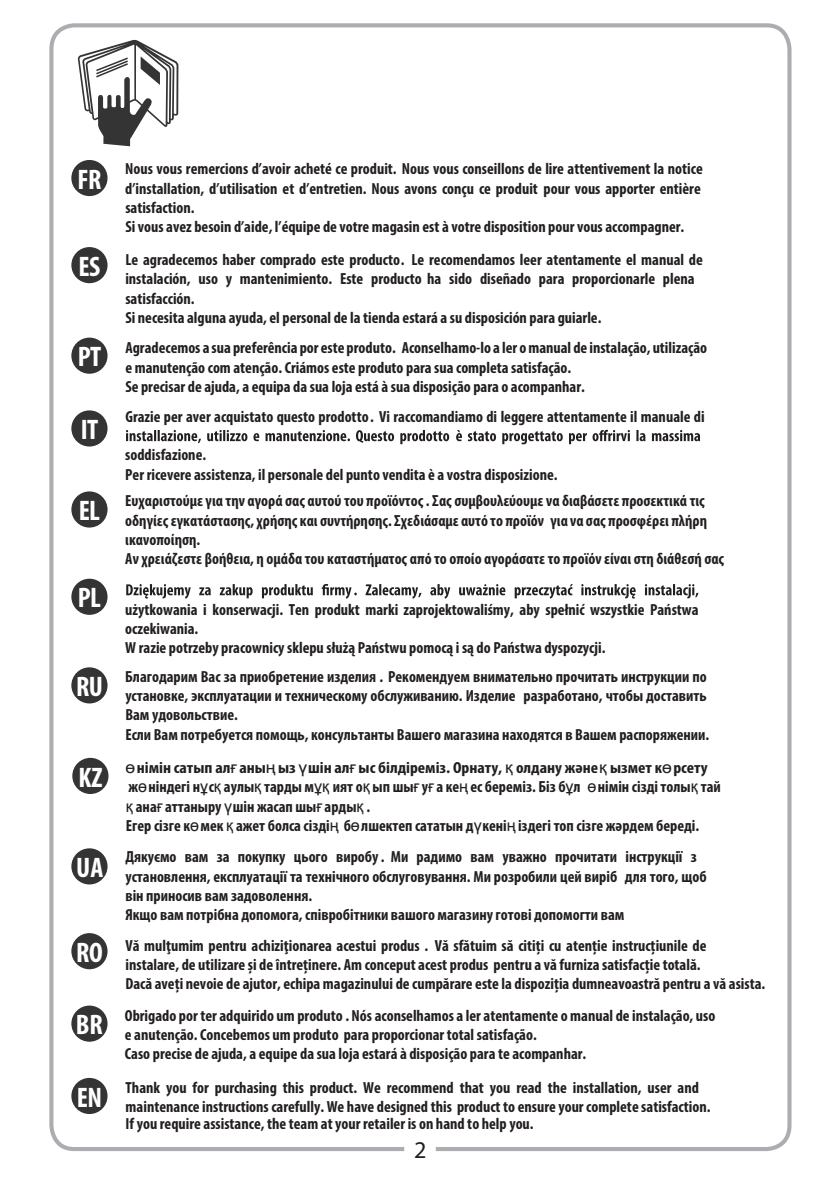
<style>
.page{position:relative;width:840px;height:1191px;background:#fff}
.page>*{position:absolute;margin:0;border:0;box-sizing:border-box;transform-origin:0 0}
.t1{font:700 condensed 28.4px "Myriad Pro";letter-spacing:-.02em;color:#fff}
.t2{font:24.2px "Myriad Pro";color:#231f20}
.t3{font:700 condensed 16.2px/19.4px "Myriad Pro";color:#231f20}
.t4{font:700 condensed 16.2px/19.4px "Myriad Pro";color:#231f20;scale:1.09 1}
.s1{font-family:"Arial";font-weight:400;font-stretch:normal}
</style>
<div class="page">
<div style="left:50px;top:23px;width:741px;height:1128px;border:4px solid #acadb1;border-radius:23px"></div>
<svg style="left:78px;top:40px;width:100px;height:106px"></svg>
<div style="left:72px;top:161px;width:34px;height:34px;background:#353435;border-radius:50%"></div>
<div style="left:71px;top:160px;width:36px;height:36px;border:2px solid #353435;border-radius:50%"></div>
<div style="left:72px;top:248px;width:34px;height:34px;background:#353435;border-radius:50%"></div>
<div style="left:71px;top:247px;width:36px;height:36px;border:2px solid #353435;border-radius:50%"></div>
<div style="left:72px;top:338px;width:34px;height:35px;background:#353435;border-radius:50%"></div>
<div style="left:71px;top:337px;width:36px;height:37px;border:2px solid #353435;border-radius:50%"></div>
<div style="left:72px;top:411px;width:34px;height:34px;background:#353435;border-radius:50%"></div>
<div style="left:71px;top:410px;width:36px;height:36px;border:2px solid #353435;border-radius:50%"></div>
<div style="left:72px;top:492px;width:34px;height:34px;background:#353435;border-radius:50%"></div>
<div style="left:71px;top:491px;width:36px;height:36px;border:2px solid #353435;border-radius:50%"></div>
<div style="left:72px;top:580px;width:34px;height:34px;background:#353435;border-radius:50%"></div>
<div style="left:71px;top:578px;width:36px;height:37px;border:2px solid #353435;border-radius:50%"></div>
<div style="left:72px;top:668px;width:34px;height:34px;background:#353435;border-radius:50%"></div>
<div style="left:71px;top:667px;width:36px;height:36px;border:2px solid #353435;border-radius:50%"></div>
<div style="left:72px;top:849px;width:34px;height:34px;background:#353435;border-radius:50%"></div>
<div style="left:71px;top:848px;width:36px;height:36px;border:2px solid #353435;border-radius:50%"></div>
<div style="left:72px;top:934px;width:34px;height:34px;background:#353435;border-radius:50%"></div>
<div style="left:71px;top:933px;width:36px;height:36px;border:2px solid #353435;border-radius:50%"></div>
<div style="left:72px;top:1079px;width:34px;height:34px;background:#353435;border-radius:50%"></div>
<div style="left:71px;top:1078px;width:36px;height:36px;border:2px solid #353435;border-radius:50%"></div>
<svg style="left:126px;top:430px;width:573px;height:14px"></svg>
<div style="left:73px;top:759px;width:34px;height:34px;background:#353435;border-radius:50%"></div>
<div style="left:72px;top:758px;width:36px;height:36px;border:2px solid #353435;border-radius:50%"></div>
<div style="left:72px;top:1006px;width:34px;height:34px;background:#353435;border-radius:50%"></div>
<div style="left:71px;top:1005px;width:36px;height:36px;border:2px solid #353435;border-radius:50%"></div>
<svg style="left:126px;top:584px;width:572px;height:14px"></svg>
<h1 class="t1" style="left:78px;top:161px;width:25px">FR</h1>
<h1 class="t1" style="left:79px;top:248px;width:23px">ES</h1>
<h1 class="t1" style="left:78px;top:339px;width:25px">PT</h1>
<h1 class="t1" style="left:81px;top:412px;width:19px">IT</h1>
<h1 class="t1" style="left:79px;top:493px;width:23px">EL</h1>
<h1 class="t1" style="left:78px;top:580px;width:25px">PL</h1>
<h1 class="t1" style="left:76px;top:669px;width:28px">RU</h1>
<p class="t3" style="left:125px;top:159px;width:578px">Nous vous remercions d’avoir acheté ce produit. Nous vous conseillons de lire attentivement la notice d’installation, d’utilisation et d’entretien. Nous avons conçu ce produit pour vous apporter entière satisfaction.<br>Si vous avez besoin d’aide, l’équipe de votre magasin est à votre disposition pour vous accompagner.</p>
<p class="t3" style="left:125px;top:250px;width:578px">Le agradecemos haber comprado este producto. Le recomendamos leer atentamente el manual de instalación, uso y mantenimiento. Este producto ha sido diseñado para proporcionarle plena satisfacción.<br>Si necesita alguna ayuda, el personal de la tienda estará a su disposición para guiarle.</p>
<p class="t3" style="left:125px;top:338px;width:583px">Agradecemos a sua preferência por este produto. Aconselhamo-lo a ler omanual de instalação, utilização e manutenção com atenção. Criámos este produto para sua completa satisfação.<br>Se precisar de ajuda, a equipa da sua loja está à sua disposição para o acompanhar.</p>
<p class="t3" style="left:125px;top:406px;width:580px">Grazie per aver acquistato questo prodotto. Vi raccomandiamo di leggere attentamente il manuale di</p>
<p class="t3" style="left:125px;top:445px;width:433px">soddisfazione.<br>Per ricevere assistenza, il personale del punto vendita è a vostra disposizione.</p>
<p class="t3" style="left:125px;top:491px;width:600px">Ευχαριστούμε για την αγορά σας αυτού του προϊόντος . Σας συμβουλεύουμε να διαβάσετε προσεκτικά τις οδηγίεςεγκατάστασης,χρήσης και συντήρησης. Σχεδιάσαμε αυτό το προϊόν για να σας προσφέρει πλήρη ικανοποίηση.<br>Αν χρειάζεστε βοήθεια, η ομάδα του καταστήματος από το οποίο αγοράσατε το προϊόν είναι στη διάθεσή σας</p>
<p class="t3" style="left:125px;top:599px;width:574px">użytkowania i konserwacji. Ten produkt marki zaprojektowaliśmy, aby spełnić wszystkie Państwa oczekiwania.<br>W razie potrzeby pracownicy sklepu służą Państwu pomocą i są do Państwa dyspozycji.</p>
<p class="t3" style="left:125px;top:666px;width:585px">Благодарим Вас за приобретение изделия . Рекомендуем внимательно прочитать инструкции по установке, эксплуатации и техническому обслуживанию. Изделие разработано, чтобы доставить Вам удовольствие.<br>Если Вам потребуется помощь, консультанты Вашего магазина находятся в Вашем распоряжении.</p>
<h1 class="t1" style="left:78px;top:759px;width:25px">KZ</h1>
<p class="t4" style="left:125px;top:757px;width:547px"><span class="s1">ө</span>німін сатып ал<span class="s1">ғ</span> аны<span class="s1">ң</span>ыз <span class="s1">ү</span>шін ал<span class="s1">ғ</span>ыс білдіреміз. Орнату, <span class="s1">қ</span> олдану және <span class="s1">қ</span> ызмет к<span class="s1">ө</span>рсету ж<span class="s1">ө</span>ніндегі н<span class="s1">ұ</span>с<span class="s1">қ</span> аулы<span class="s1">қ</span> тарды м<span class="s1">ұқ</span> ият о<span class="s1">қ</span> ып шы<span class="s1">ғ</span>у<span class="s1">ғ</span> а ке<span class="s1">ң</span> ес береміз. Біз б<span class="s1">ұ</span>л <span class="s1">ө</span>німін сізді толы<span class="s1">қ</span> тай <span class="s1">қ</span> ана<span class="s1">ғ</span> аттаныру <span class="s1">ү</span>шін жасап шы<span class="s1">ғ</span> арды<span class="s1">қ</span> .<br>Егер сізге к<span class="s1">ө</span>мек <span class="s1">қ</span> ажет болса сізді<span class="s1">ң</span> б<span class="s1">ө</span>лшектеп сататын д<span class="s1">ү</span>кені<span class="s1">ң</span> іздегі топ сізге жәрдем береді.</p>
<h1 class="t1" style="left:76px;top:849px;width:29px">UA</h1>
<h1 class="t1" style="left:76px;top:934px;width:28px">RO</h1>
<p class="t3" style="left:125px;top:847px;width:582px">Дякуємо вам за покупку цього виробу. Ми радимо вам уважно прочитати інструкції з установлення, експлуатації та технічного обслуговування. Ми розробили цей виріб для того, щоб він приносив вам задоволення.<br>Якщо вам потрібна допомога, співробітники вашого магазину готові допомогти вам</p>
<p class="t3" style="left:125px;top:935px;width:641px">Vă mulţumim pentru achiziţionarea acestui produs . Vă sfătuim să citiți cu atenție instrucțiunile de<br>instalare, de utilizare și de întreținere. Am conceput acest produs pentru a vă furniza satisfacție totală.<br>Dacă aveți nevoie de ajutor, echipa magazinului de cumpărare este la dispoziția dumneavoastră pentru a vă asista.</p>
<h1 class="t1" style="left:76px;top:1007px;width:29px">BR</h1>
<p class="t3" style="left:125px;top:1005px;width:591px">Obrigado por ter adquirido um produto . Nós aconselhamos a ler atentamente o manual de instalação, uso e anutenção. Concebemos um produto para proporcionar total satisfação.<br>Caso precise de ajuda, a equipe da sua loja estará à disposição para te acompanhar.</p>
<h1 class="t1" style="left:77px;top:1079px;width:27px">EN</h1>
<p class="t3" style="left:125px;top:1077px;width:586px">Thank you for purchasing this product. We recommend that you read the installation, user and maintenance instructions carefully. We have designed this product to ensure your complete satisfaction.</p>
<p class="t3" style="left:126px;top:1113px;width:409px">If you require assistance, the team at your retailer is on hand to help you.</p>
<h2 class="t2" style="left:414px;top:1135px;width:14px">2</h2>
</div>
